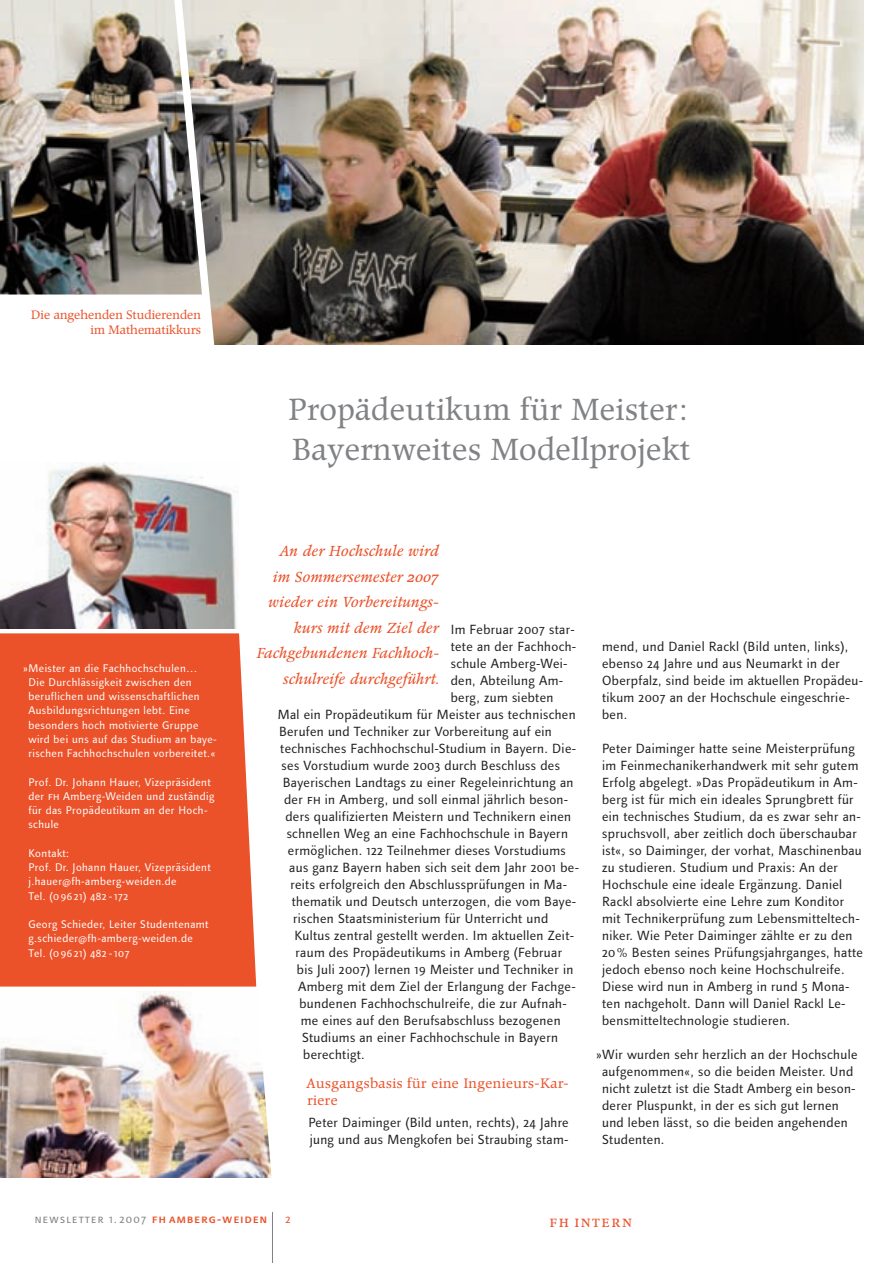
<style>
.page{position:relative;width:893px;height:1263px;background:#fff}
.page>*{position:absolute;margin:0;border:0;box-sizing:border-box;transform-origin:0 0}
.t1{font:30px/40.5px "Poppl Pontifex BQ";letter-spacing:.01em;color:#808285}
.t2{font:15px "Poppl Pontifex Exp BQ";letter-spacing:.11em;color:#eb522a}
.t3{font:14.25px/25.5px "Poppl Pontifex Exp BQ Italic Os F";letter-spacing:.015em;color:#eb522a;text-align:right}
.t4{font:13.5px/17px "Linotype Finnegan Os F";letter-spacing:.025em;color:#231f20}
.t5{font:13.5px/17px "Poppl Pontifex BQ";letter-spacing:.03em;color:#eb522a}
.t6{font:12px/15px "Poppl Pontifex BQ";color:#eb522a;text-align:right}
.t7{font:12px "Linotype Finnegan SC";letter-spacing:.105em;color:#808285}
.t8{font:12px "Linotype Finnegan SC";color:#eb522a}
.t9{font:11.25px/14.2px "Linotype Finnegan Os F";letter-spacing:.035em;color:#fff}
.s1{font-family:"Linotype Finnegan SC"}
.s2{font-weight:500;color:#eb522a}
</style>
<div class="page">
<img style="left:0;top:0;width:863px;height:344px">
<img style="left:168px;top:0;width:84px;height:345px">
<div style="left:0;top:633px;width:256px;height:353px;background:#eb522a"></div>
<img style="left:0;top:462px;width:237px;height:167px">
<img style="left:0;top:991px;width:272px;height:187px">
<svg style="left:0;top:294px;width:213px;height:51px"></svg>
<hr style="left:272px;top:1212px;width:1px;height:51px;background:#808285">
<p class="t6" style="left:31px;top:308px;width:171px">Die angehenden Studierenden im Mathematikkurs</p>
<p class="t9" style="left:28px;top:662px;width:190px;text-indent:-5px">»Meister an die Fachhochschulen…<br>Die Durchlässigkeit zwischen den beruflichen und wissenschaftlichen Ausbildungsrichtungen lebt. Eine besonders hoch motivierte Gruppe wird bei uns auf das Studium an baye&shy;rischen Fachhochschulen vorbereitet.«</p>
<p class="t9" style="left:28px;top:776px;width:187px">Prof. Dr. Johann Hauer, Vizepräsident der <span class="s1">fh</span> Amberg-Weiden und zuständig für das Propädeutikum an der Hoch&shy;schule</p>
<p class="t9" style="left:28px;top:847px;width:184px">Kontakt:<br>Prof. Dr. Johann Hauer, Vizepräsident j.hauer@fh-amberg-weiden.de<br>Tel. (09621) 482 - 172</p>
<p class="t9" style="left:28px;top:918px;width:182px">Georg Schieder, Leiter Studentenamt g.schieder@fh-amberg-weiden.de<br>Tel. (09621) 482 - 107</p>
<h1 class="t1" style="left:289px;top:390px;width:403px">Propädeutikum für Meister:<br>Bayernweites Modellprojekt</h1>
<p class="t3" style="left:256px;top:539px;width:184px">An der Hochschule wird<br>im Sommersemester 2007 wieder ein Vorbereitungs&shy;kurs mit dem Ziel der<br>Fachgebundenen Fachhoch&shy;schulreife durchgeführt.</p>
<p class="t4" style="left:451px;top:622px;width:125px">Im Februar 2007 star-</p>
<p class="t4" style="left:451px;top:639px;width:127px">tete an der Fachhoch-</p>
<p class="t4" style="left:451px;top:656px;width:118px">schule Amberg-Wei-</p>
<p class="t4" style="left:451px;top:673px;width:114px">den, Abteilung Am-</p>
<p class="t4" style="left:451px;top:690px;width:104px">berg, zum siebten</p>
<p class="t4" style="left:278px;top:707px;width:299px">Mal ein Propädeutikum für Meister aus technischen</p>
<p class="t4" style="left:279px;top:724px;width:274px">Berufen und Techniker zur Vorbereitung auf ein</p>
<p class="t4" style="left:280px;top:741px;width:297px">technisches Fachhochschul-Studium in Bayern. Die-</p>
<p class="t4" style="left:282px;top:758px;width:280px">ses Vorstudium wurde 2003 durch Beschluss des</p>
<p class="t4" style="left:283px;top:775px;width:292px">Bayerischen Landtags zu einer Regeleinrichtung an</p>
<p class="t4" style="left:284px;top:792px;width:286px">der <span class="s1">fh</span> in Amberg, und soll einmal jährlich beson-</p>
<p class="t4" style="left:285px;top:809px;width:287px">ders qualifizierten Meistern und Technikern einen</p>
<p class="t4" style="left:287px;top:826px;width:283px">schnellen Weg an eine Fachhochschule in Bayern</p>
<p class="t4" style="left:288px;top:843px;width:279px">ermöglichen. 122 Teilnehmer dieses Vorstudiums</p>
<p class="t4" style="left:289px;top:860px;width:291px">aus ganz Bayern haben sich seit dem Jahr 2001 be-</p>
<p class="t4" style="left:291px;top:877px;width:278px">reits erfolgreich den Abschlussprüfungen in Ma-</p>
<p class="t4" style="left:292px;top:894px;width:286px">thematik und Deutsch unterzogen, die vom Baye-</p>
<p class="t4" style="left:293px;top:911px;width:257px">rischen Staatsministerium für Unterricht und</p>
<p class="t4" style="left:294px;top:928px;width:281px">Kultus zentral gestellt werden. Im aktuellen Zeit-</p>
<p class="t4" style="left:296px;top:945px;width:268px">raum des Propädeutikums in Amberg (Februar</p>
<p class="t4" style="left:297px;top:962px;width:278px">bis Juli 2007) lernen 19 Meister und Techniker in</p>
<p class="t4" style="left:298px;top:979px;width:279px">Amberg mit dem Ziel der Erlangung der Fachge-</p>
<p class="t4" style="left:299px;top:996px;width:269px">bundenen Fachhochschulreife, die zur Aufnah-</p>
<p class="t4" style="left:301px;top:1013px;width:261px">me eines auf den Berufsabschluss bezogenen</p>
<p class="t4" style="left:302px;top:1030px;width:258px">Studiums an einer Fachhochschule in Bayern</p>
<p class="t4" style="left:303px;top:1047px;width:63px">berechtigt.</p>
<p class="t5" style="left:306px;top:1075px;width:264px">Ausgangsbasis für eine Ingenieurs-Kar&shy;riere</p>
<p class="t4" style="left:308px;top:1115px;width:262px">Peter Daiminger (Bild unten, rechts), 24 Jahre jung und aus Mengkofen bei Straubing stam-</p>
<p class="t4" style="left:602px;top:639px;width:263px">mend, und Daniel Rackl (Bild unten, links), ebenso 24 Jahre und aus Neumarkt in der Oberpfalz, sind beide im aktuellen Propädeu&shy;tikum 2007 an der Hochschule eingeschrie&shy;ben.</p>
<p class="t4" style="left:602px;top:741px;width:262px">Peter Daiminger hatte seine Meisterprüfung im Feinmechanikerhandwerk mit sehr gutem Erfolg abgelegt. »Das Propädeutikum in Am&shy;berg ist für mich ein ideales Sprungbrett für ein technisches Studium, da es zwar sehr an&shy;spruchsvoll, aber zeitlich doch überschaubar ist«, so Daiminger, der vorhat, Maschinenbau zu studieren. Studium und Praxis: An der Hochschule eine ideale Ergänzung. Daniel Rackl absolvierte eine Lehre zum Konditor mit Technikerprüfung zum Lebensmitteltech&shy;niker. Wie Peter Daiminger zählte er zu den 20% Besten seines Prüfungsjahrganges, hatte jedoch ebenso noch keine Hochschulreife.<br>Diese wird nun in Amberg in rund 5 Mona&shy;ten nachgeholt. Dann will Daniel Rackl Le&shy;bensmitteltechnologie studieren.</p>
<p class="t4" style="left:602px;top:1047px;width:257px;text-indent:-6px">»Wir wurden sehr herzlich an der Hochschule aufgenommen«, so die beiden Meister. Und nicht zuletzt ist die Stadt Amberg ein beson&shy;derer Pluspunkt, in der es sich gut lernen und leben lässt, so die beiden angehenden Studenten.</p>
<p class="t7" style="left:35px;top:1214px;width:234px">newsletter 1.2007 <span class="s2">fh amberg-weiden</span></p>
<p class="t8" style="left:286px;top:1214px;width:7px">2</p>
<p class="t2" style="left:550px;top:1213px;width:84px">fh intern</p>
</div>
